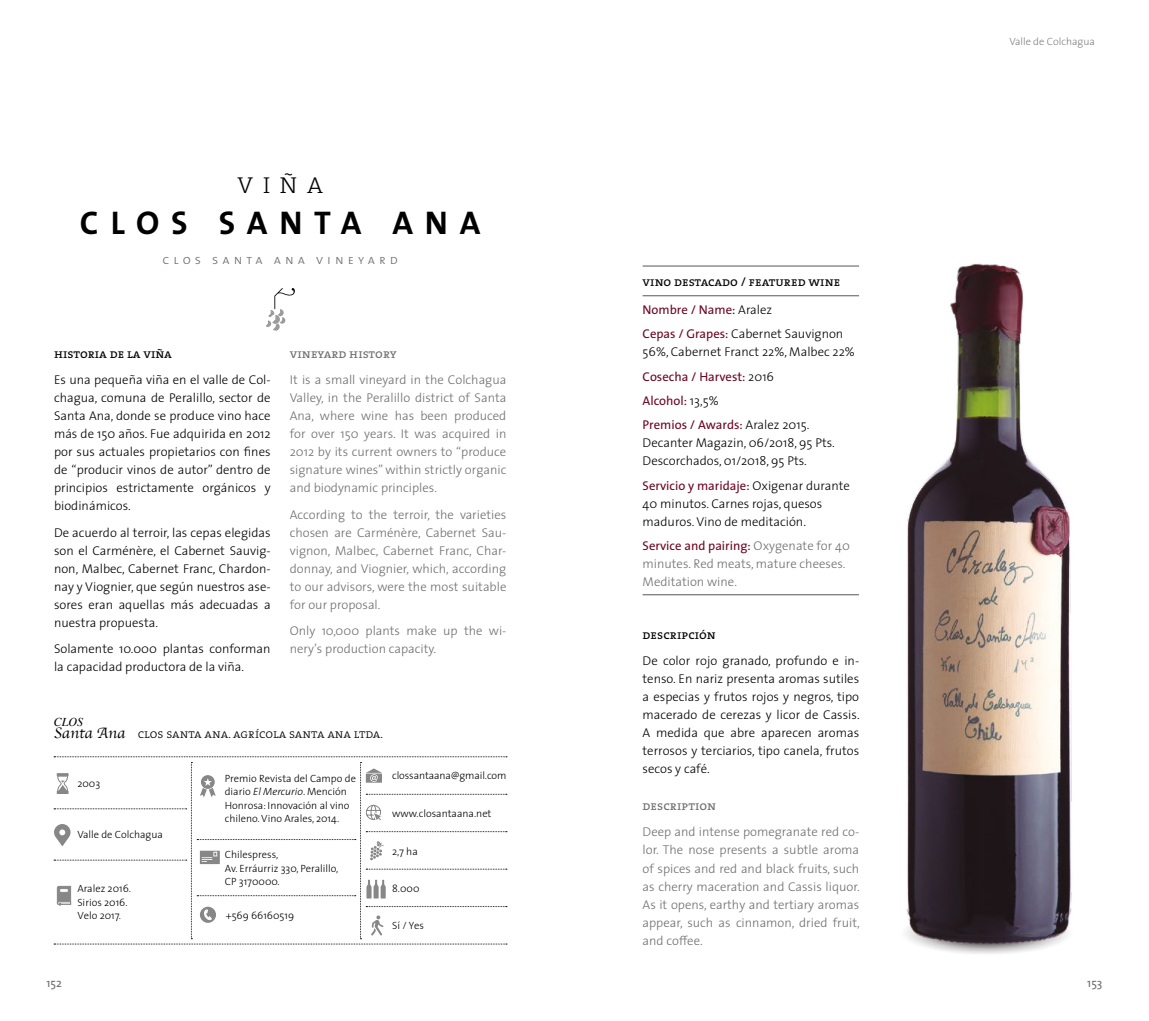
<style>
.page{position:relative;width:1149px;height:1021px;background:#fff}
.page>*{position:absolute;margin:0;border:0;box-sizing:border-box;transform-origin:0 0}
.t1{font:700 33px "The Sans";letter-spacing:.36em;color:#000}
.t2{font:300 23.1px "The Serif";color:#000}
.t3{font:15.75px "Apple Chancery";color:#000}
.t4{font:13.5px "The Sans Light Caps";letter-spacing:.3em;color:#706f6f}
.t5{font:300 12.75px/18px "The Sans";color:#000}
.t6{font:300 12.75px/18px "The Sans";color:#706f6f;text-align:justify}
.t7{font:12.75px "The Serif Regular Caps";color:#000}
.t8{font:12.75px/24.5px "The Sans";color:#6d0520}
.t9{font:12.75px "The Serif Light Caps";color:#000}
.t10{font:12.75px "The Serif Regular Caps";color:#706f6f}
.t11{font:12px "The Sans";color:#706f6f}
.t12{font:italic 12px "Times";color:#000}
.t13{font:300 10.5px/13.5px "The Sans";color:#000}
.t14{font:200 10.5px "The Sans";color:#706f6f}
.s1{font-weight:300;color:#000}
.s2{font-weight:400;color:#6d0520}
.s3{font-style:italic}
</style>
<div class="page">
<img style="left:906px;top:263px;width:166px;height:691px">
<hr style="left:642px;top:266px;width:216px;height:1px;background:#575756">
<hr style="left:642px;top:295px;width:216px;height:1px;background:#575756">
<hr style="left:642px;top:594px;width:216px;height:1px;background:#575756">
<svg style="left:266px;top:288px;width:29px;height:42px"></svg>
<svg style="left:54px;top:756px;width:453px;height:188px"></svg>
<h2 class="t2" style="left:237px;top:166px;width:87px">viña</h2>
<h1 class="t1" style="left:80px;top:195px;width:402px">CLOS SANTA ANA</h1>
<p class="t4" style="left:162px;top:252px;width:237px">clos santa ana vineyard</p>
<p class="t7" style="left:642px;top:271px;width:199px">vino destacado / featured wine</p>
<p class="t8" style="left:642px;top:297px;width:202px">Nombre / Name: <span class="s1">Aralez<br></span>Cepas / Grapes: <span class="s1">Cabernet Sauvignon</span></p>
<p class="t5" style="left:642px;top:339px;width:214px;line-height:24.5px">56%, Cabernet Franct 22%, Malbec 22%<br><span class="s2">Cosecha / Harvest:</span> 2016<br><span class="s2">Alcohol:</span> 13,5%<br><span class="s2">Premios / Awards:</span> Aralez 2015.</p>
<p class="t5" style="left:642px;top:433px;width:194px">Decanter Magazin, 06/2018, 95 Pts.<br>Descorchados, 01/2018, 95 Pts.</p>
<p class="t5" style="left:642px;top:476px;width:209px"><span class="s2">Servicio y maridaje:</span> Oxigenar durante<br>40 minutos. Carnes rojas, quesos maduros. Vino de meditación.</p>
<p class="t6" style="left:642px;top:536px;width:209px;text-align:left"><span class="s2">Service and pairing:</span> Oxygenate for 40 minutes. Red meats, mature cheeses.<br>Meditation wine.</p>
<p class="t7" style="left:54px;top:343px;width:119px">historia de la viña</p>
<p class="t5" style="left:54px;top:370px;width:218px;text-align:justify">Es una pequeña viña en el valle de Col&shy;chagua, comuna de Peralillo, sector de Santa Ana, donde se produce vino hace más de 150 años. Fue adquirida en 2012 por sus actuales propietarios con fines de “producir vinos de autor” dentro de principios estrictamente orgánicos y biodinámicos.</p>
<p class="t5" style="left:54px;top:523px;width:218px;text-align:justify">De acuerdo al terroir, las cepas elegidas son el Carménère, el Cabernet Sauvig&shy;non, Malbec, Cabernet Franc, Chardon&shy;nay y Viognier, que según nuestros ase&shy;sores eran aquellas más adecuadas a nuestra propuesta.</p>
<p class="t5" style="left:54px;top:639px;width:218px">Solamente 10.000 plantas conforman la capacidad productora de la viña.</p>
<p class="t10" style="left:290px;top:343px;width:108px">vineyard history</p>
<p class="t6" style="left:290px;top:370px;width:218px">It is a small vineyard in the Colchagua Valley, in the Peralillo district of Santa Ana, where wine has been produced for over 150 years. It was acquired in 2012 by its current owners to “produce signature wines” within strictly organic and biodynamic principles.</p>
<p class="t6" style="left:290px;top:505px;width:218px">According to the terroir, the varieties chosen are Carménère, Cabernet Sau&shy;vignon, Malbec, Cabernet Franc, Char&shy;donnay, and Viognier, which, according to our advisors, were the most suitable for our proposal.</p>
<p class="t6" style="left:290px;top:621px;width:218px">Only 10,000 plants make up the wi&shy;nery’s production capacity.</p>
<p class="t7" style="left:642px;top:624px;width:75px">descripción</p>
<p class="t5" style="left:642px;top:651px;width:218px;text-align:justify">De color rojo granado, profundo e in&shy;tenso. En nariz presenta aromas sutiles a especias y frutos rojos y negros, tipo macerado de cerezas y licor de Cassis.<br>A medida que abre aparecen aromas terrosos y terciarios, tipo canela, frutos secos y café.</p>
<p class="t10" style="left:642px;top:795px;width:75px">description</p>
<p class="t6" style="left:642px;top:822px;width:219px">Deep and intense pomegranate red co&shy;lor. The nose presents a subtle aroma of spices and red and black fruits, such as cherry maceration and Cassis liquor.<br>As it opens, earthy and tertiary aromas appear, such as cinnamon, dried fruit, and coffee.</p>
<p class="t12" style="left:54px;top:711px;width:31px">CLOS</p>
<p class="t3" style="left:54px;top:720px;width:73px">Santa Ana</p>
<p class="t9" style="left:138px;top:723px;width:247px">clos santa ana. agrícola santa ana ltda.</p>
<p class="t13" style="left:392px;top:768px;width:116px">clossantaana@gmail.com</p>
<p class="t13" style="left:392px;top:806px;width:101px">www.closantaana.net</p>
<p class="t13" style="left:392px;top:844px;width:27px">2,7 ha</p>
<p class="t13" style="left:392px;top:881px;width:29px">8.000</p>
<p class="t13" style="left:392px;top:918px;width:33px">Sí / Yes</p>
<p class="t13" style="left:225px;top:771px;width:133px">Premio Revista del Campo de diario <span class="s3">El Mercurio</span>. Mención<br>Honrosa: Innovación al vino chileno. Vino Arales, 2014.</p>
<p class="t13" style="left:77px;top:776px;width:24px">2003</p>
<p class="t13" style="left:77px;top:827px;width:87px">Valle de Colchagua</p>
<p class="t13" style="left:225px;top:847px;width:115px">Chilespress,<br>Av. Erráurriz 330, Peralillo,<br>CP 3170000.</p>
<p class="t13" style="left:77px;top:881px;width:55px">Aralez 2016.<br>Sirios 2016.<br>Velo 2017.</p>
<p class="t13" style="left:226px;top:908px;width:70px">+569 66160519</p>
<p class="t14" style="left:1009px;top:35px;width:87px">Valle de Colchagua</p>
<p class="t11" style="left:46px;top:972px;width:17px">152</p>
<p class="t11" style="left:1086px;top:972px;width:17px">153</p>
</div>
